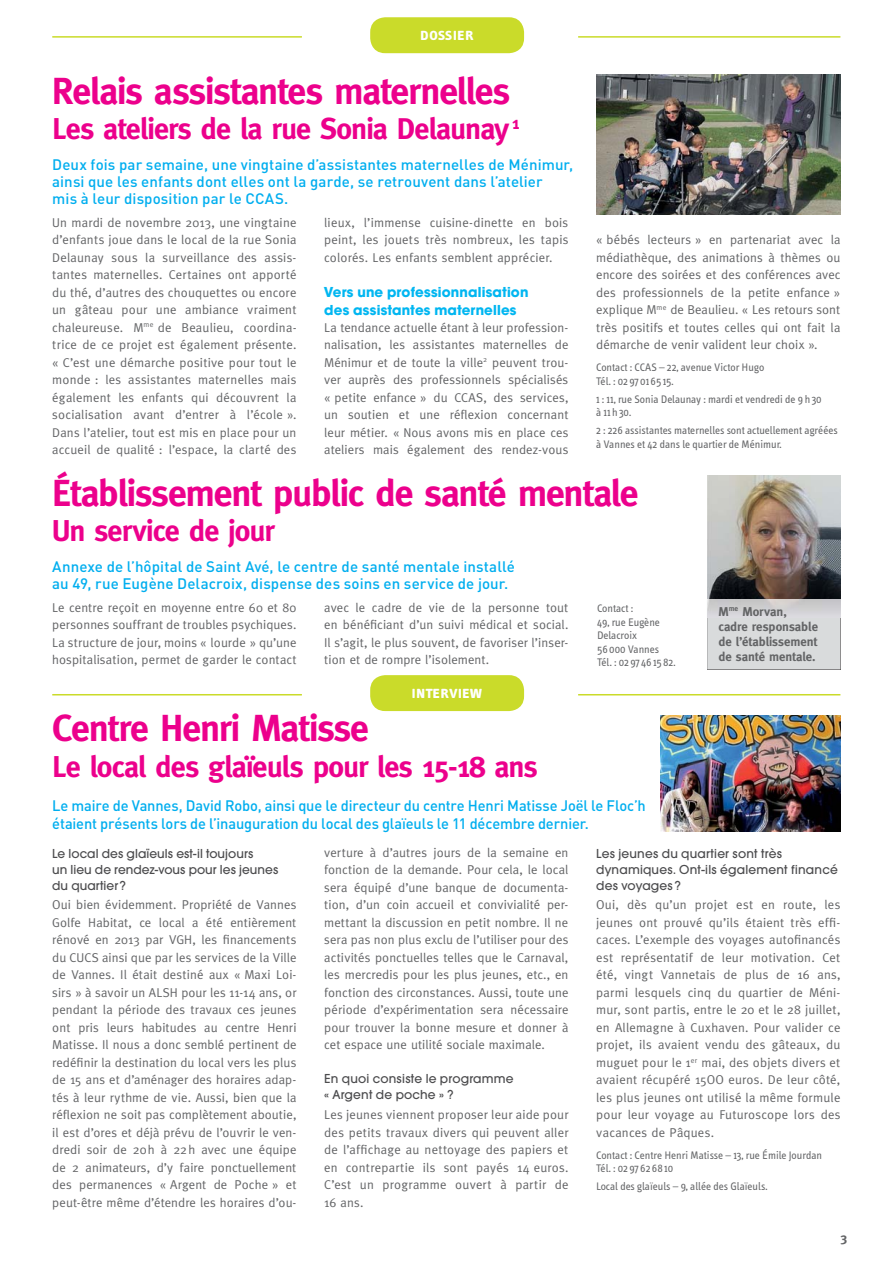
<style>
.page{position:relative;width:893px;height:1263px;background:#fff}
.page>*{position:absolute;margin:0;border:0;box-sizing:border-box;transform-origin:0 0}
.t1{font:700 37.65px "Meta";letter-spacing:-.035em;color:#ec008c}
.t2{font:700 30.15px "Meta";letter-spacing:-.03em;color:#ec008c}
.t3{font:18px "Info Text Bold Caps";color:#fff}
.t4{font:500 15px/17.2px "DIN";letter-spacing:.005em;color:#00aeef}
.t5{font:700 15px/18px "Avant Garde Gothic Itc T";letter-spacing:.01em;color:#00b6f1}
.t6{font:500 13.5px/16.2px "Avant Garde Gothic Itc T";letter-spacing:.01em;color:#4c4c4e}
.t7{font:12.75px/17.5px "Meta";letter-spacing:.01em;color:#636466;text-align:justify}
.t8{font:700 12.75px/15px "Meta";letter-spacing:-.005em;color:#636466}
.t9{font:11.25px/13.5px "Info Text";color:#636466}
</style>
<div class="page">
<div style="left:370px;top:17px;width:154px;height:36px;background:#cadb2a;border-radius:15px"></div>
<hr style="left:52px;top:36px;width:250px;height:2px;background:#cadb2a">
<hr style="left:578px;top:36px;width:262px;height:2px;background:#cadb2a">
<div style="left:370px;top:675px;width:154px;height:36px;background:#cadb2a;border-radius:15px"></div>
<hr style="left:52px;top:694px;width:250px;height:2px;background:#cadb2a">
<hr style="left:578px;top:694px;width:262px;height:2px;background:#cadb2a">
<img style="left:707px;top:476px;width:133px;height:124px">
<img style="left:596px;top:75px;width:244px;height:139px">
<img style="left:660px;top:715px;width:180px;height:116px">
<svg style="left:707px;top:600px;width:133px;height:70px;background:#d5d6d8"></svg>
<h3 class="t3" style="left:420px;top:24px;width:55px">dossier</h3>
<h1 class="t1" style="left:52px;top:75px;width:459px">Relais assistantes maternelles</h1>
<h2 class="t2" style="left:52px;top:116px;width:469px">Les ateliers de la rue Sonia Delaunay <sup>1</sup></h2>
<p class="t4" style="left:52px;top:157px;width:522px">Deux fois par semaine, une vingtaine d’assistantes maternelles de Ménimur, ainsi que les enfants dont elles ont la garde, se retrouvent dans l’atelier<br>mis à leur disposition par le CCAS.</p>
<p class="t7" style="left:52px;top:214px;width:246px">Un mardi de novembre 2013, une vingtaine d’enfants joue dans le local de la rue Sonia Delaunay sous la surveillance des assis&shy;tantes maternelles. Certaines ont apporté du thé, d’autres des chouquettes ou encore un gâteau pour une ambiance vraiment chaleureuse. M<sup>me</sup> de Beaulieu, coordina&shy;trice de ce projet est également présente. « C’est une démarche positive pour tout le monde : les assistantes maternelles mais également les enfants qui découvrent la socialisation avant d’entrer à l’école ».<br>Dans l’atelier, tout est mis en place pour un accueil de qualité : l’espace, la clarté des</p>
<p class="t7" style="left:324px;top:214px;width:246px">lieux, l’immense cuisine-dinette en bois peint, les jouets très nombreux, les tapis colorés. Les enfants semblent apprécier.</p>
<p class="t7" style="left:596px;top:232px;width:246px">« bébés lecteurs » en partenariat avec la médiathèque, des animations à thèmes ou encore des soirées et des conférences avec des professionnels de la petite enfance » explique M<sup>me</sup> de Beaulieu. « Les retours sont très positifs et toutes celles qui ont fait la démarche de venir valident leur choix ».</p>
<p class="t9" style="left:596px;top:362px;width:170px">Contact : CCAS – 22, avenue Victor Hugo<br>Tél. : 02 97 01 65 15.</p>
<p class="t9" style="left:596px;top:393px;width:227px">1 : 11, rue Sonia Delaunay : mardi et vendredi de 9 h 30 à 11 h 30.</p>
<p class="t9" style="left:596px;top:424px;width:243px">2 : 226 assistantes maternelles sont actuellement agréées à Vannes et 42 dans le quartier de Ménimur.</p>
<h1 class="t1" style="left:52px;top:477px;width:588px">Établissement public de santé mentale</h1>
<h2 class="t2" style="left:52px;top:518px;width:224px">Un service de jour</h2>
<p class="t4" style="left:52px;top:559px;width:464px">Annexe de l’hôpital de Saint Avé, le centre de santé mentale installé au 49, rue Eugène Delacroix, dispense des soins en service de jour.</p>
<p class="t7" style="left:52px;top:600px;width:246px">Le centre reçoit en moyenne entre 60 et 80 personnes souffrant de troubles psychiques.<br>La structure de jour, moins « lourde » qu’une hospitalisation, permet de garder le contact</p>
<p class="t7" style="left:324px;top:600px;width:246px">avec le cadre de vie de la personne tout en bénéficiant d’un suivi médical et social.<br>Il s’agit, le plus souvent, de favoriser l’inser&shy;tion et de rompre l’isolement.</p>
<p class="t8" style="left:718px;top:604px;width:101px">M<sup>me</sup> Morvan, cadre responsable de l’établissement de santé mentale.</p>
<p class="t5" style="left:324px;top:283px;width:206px">Vers une professionnalisation des assistantes maternelles</p>
<p class="t7" style="left:324px;top:320px;width:246px">La tendance actuelle étant à leur profession&shy;nalisation, les assistantes maternelles de Ménimur et de toute la ville<sup>2</sup> peuvent trou&shy;ver auprès des professionnels spécialisés « petite enfance » du CCAS, des services, un soutien et une réflexion concernant leur métier. « Nous avons mis en place ces ateliers mais également des rendez-vous</p>
<p class="t9" style="left:597px;top:602px;width:80px">Contact :<br>49, rue Eugène<br>Delacroix<br>56 000 Vannes<br>Tél. : 02 97 46 15 82.</p>
<h3 class="t3" style="left:411px;top:681px;width:73px">interview</h3>
<h1 class="t1" style="left:52px;top:712px;width:318px">Centre Henri Matisse</h1>
<h2 class="t2" style="left:52px;top:753px;width:487px">Le local des glaïeuls pour les 15-18 ans</h2>
<p class="t4" style="left:52px;top:799px;width:595px">Le maire de Vannes, David Robo, ainsi que le directeur du centre Henri Matisse Joël le Floc’h étaient présents lors de l’inauguration du local des glaïeuls le 11 décembre dernier.</p>
<p class="t6" style="left:52px;top:846px;width:228px">Le local des glaïeuls est-il toujours<br>un lieu de rendez-vous pour les jeunes du quartier ?</p>
<p class="t7" style="left:52px;top:897px;width:246px">Oui bien évidemment. Propriété de Vannes Golfe Habitat, ce local a été entièrement rénové en 2013 par VGH, les financements du CUCS ainsi que par les services de la Ville de Vannes. Il était destiné aux « Maxi Loi&shy;sirs » à savoir un ALSH pour les 11-14 ans, or pendant la période des travaux ces jeunes ont pris leurs habitudes au centre Henri Matisse. Il nous a donc semblé pertinent de redéfinir la destination du local vers les plus de 15 ans et d’aménager des horaires adap&shy;tés à leur rythme de vie. Aussi, bien que la réflexion ne soit pas complètement aboutie, il est d’ores et déjà prévu de l’ouvrir le ven&shy;dredi soir de 20 h à 22 h avec une équipe de 2 animateurs, d’y faire ponctuellement des permanences « Argent de Poche » et peut-être même d’étendre les horaires d’ou-</p>
<p class="t7" style="left:324px;top:845px;width:246px">verture à d’autres jours de la semaine en fonction de la demande. Pour cela, le local sera équipé d’une banque de documenta&shy;tion, d’un coin accueil et convivialité per&shy;mettant la discussion en petit nombre. Il ne sera pas non plus exclu de l’utiliser pour des activités ponctuelles telles que le Carnaval, les mercredis pour les plus jeunes, etc., en fonction des circonstances. Aussi, toute une période d’expérimentation sera nécessaire pour trouver la bonne mesure et donner à cet espace une utilité sociale maximale.</p>
<p class="t6" style="left:324px;top:1071px;width:191px">En quoi consiste le programme « Argent de poche » ?</p>
<p class="t7" style="left:324px;top:1107px;width:246px">Les jeunes viennent proposer leur aide pour des petits travaux divers qui peuvent aller de l’affichage au nettoyage des papiers et en contrepartie ils sont payés 14 euros.<br>C’est un programme ouvert à partir de 16 ans.</p>
<p class="t6" style="left:596px;top:846px;width:243px">Les jeunes du quartier sont très dynamiques. Ont-ils également financé des voyages ?</p>
<p class="t7" style="left:596px;top:897px;width:246px">Oui, dès qu’un projet est en route, les jeunes ont prouvé qu’ils étaient très effi&shy;caces. L’exemple des voyages autofinancés est représentatif de leur motivation. Cet été, vingt Vannetais de plus de 16 ans, parmi lesquels cinq du quartier de Méni&shy;mur, sont partis, entre le 20 et le 28 juillet, en Allemagne à Cuxhaven. Pour valider ce projet, ils avaient vendu des gâteaux, du muguet pour le 1<sup>er</sup> mai, des objets divers et avaient récupéré 15OO euros. De leur côté, les plus jeunes ont utilisé la même formule pour leur voyage au Futuroscope lors des vacances de Pâques.</p>
<p class="t9" style="left:596px;top:1149px;width:227px">Contact : Centre Henri Matisse – 13, rue Émile Jourdan<br>Tél. : 02 97 62 68 10</p>
<p class="t9" style="left:596px;top:1180px;width:173px">Local des glaïeuls – 9, allée des Glaïeuls.</p>
<p class="t8" style="left:840px;top:1231px;width:8px">3</p>
</div>
